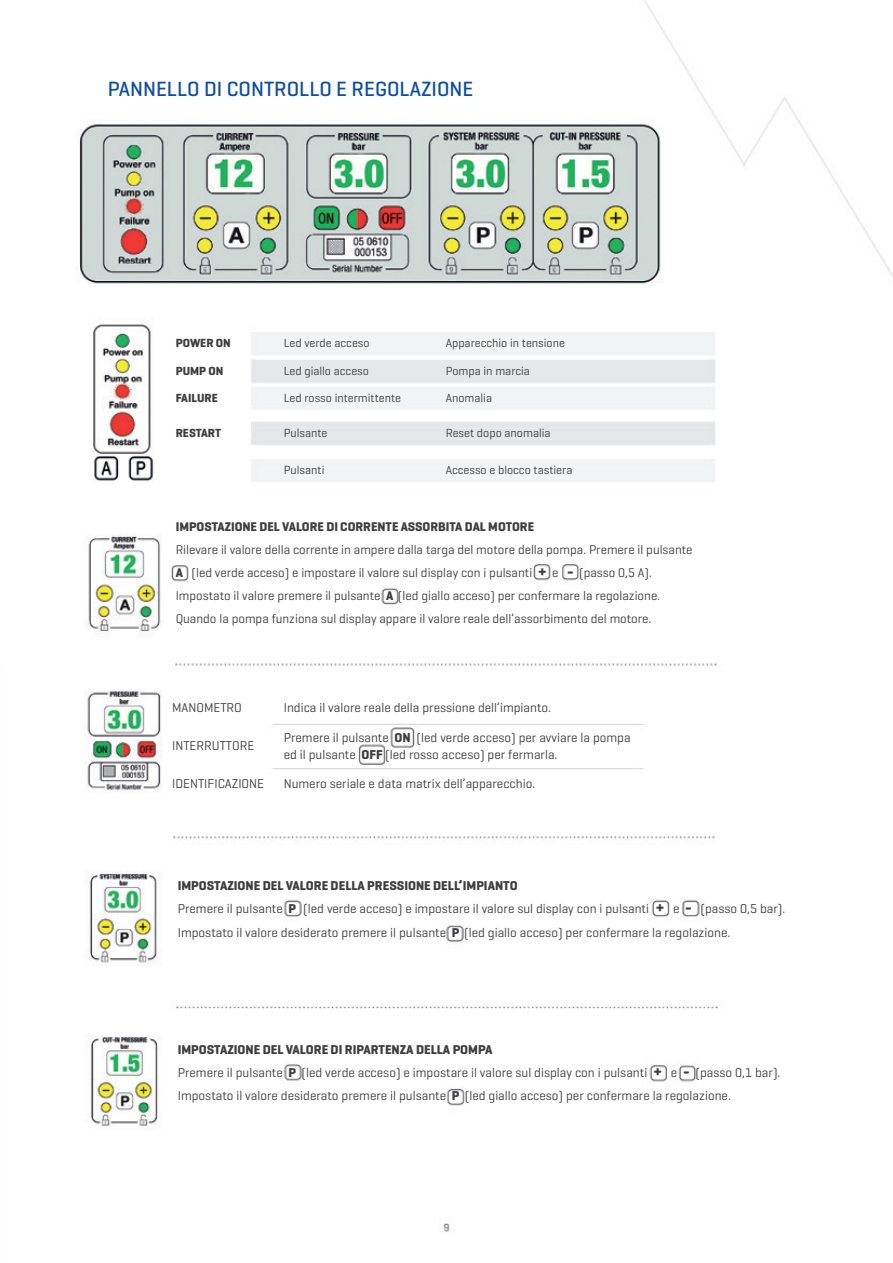
<style>
.page{position:relative;width:893px;height:1263px;background:#fff}
.page>*{position:absolute;margin:0;border:0;box-sizing:border-box;transform-origin:0 0}
.t1{font:500 21px "Geogrotesque";color:#0d4da1}
.t2{font:13.05px/23.4px "Geogrotesque";color:#3e3e3f}
.t3{font:12.9px/23.1px "Geogrotesque";color:#3e3e3f}
.t4{font:700 12.9px "Geogrotesque";color:#3e3e3f}
.t5{font:12px "Geogrotesque";color:#3e3e3f}
.t6{font:700 12px "Geogrotesque";color:#3e3e3f}
.s1{font-weight:700}
.s2{font-weight:700;font-size:15.45px}
.s3{font-weight:700;font-size:15.6px}
</style>
<div class="page">
<img style="left:77px;top:0;width:816px;height:1232px">
<h1 class="t1" style="left:108px;top:76px;width:367px">PANNELLO DI CONTROLLO E REGOLAZIONE</h1>
<p class="t6" style="left:176px;top:336px;width:56px">POWER ON</p>
<p class="t5" style="left:284px;top:336px;width:87px">Led verde acceso</p>
<p class="t5" style="left:446px;top:336px;width:121px">Apparecchio in tensione</p>
<p class="t6" style="left:176px;top:363px;width:49px">PUMP ON</p>
<p class="t5" style="left:284px;top:363px;width:87px">Led giallo acceso</p>
<p class="t5" style="left:446px;top:363px;width:86px">Pompa in marcia</p>
<p class="t6" style="left:176px;top:390px;width:44px">FAILURE</p>
<p class="t5" style="left:284px;top:390px;width:119px">Led rosso intermittente</p>
<p class="t5" style="left:446px;top:390px;width:48px">Anomalia</p>
<p class="t6" style="left:176px;top:425px;width:47px">RESTART</p>
<p class="t5" style="left:284px;top:425px;width:45px">Pulsante</p>
<p class="t5" style="left:446px;top:425px;width:106px">Reset dopo anomalia</p>
<p class="t5" style="left:284px;top:463px;width:42px">Pulsanti</p>
<p class="t5" style="left:446px;top:463px;width:128px">Accesso e blocco tastiera</p>
<p class="t4" style="left:176px;top:518px;width:360px">IMPOSTAZIONE DEL VALORE DI CORRENTE ASSORBITA DAL MOTORE</p>
<p class="t3" style="left:176px;top:537px;width:518px">Rilevare il valore della corrente in ampere dalla targa del motore della pompa. Premere il pulsante <span class="s1">A</span> (led verde acceso) e impostare il valore sul display con i pulsanti <span class="s2">+</span> e <span class="s2">-</span> (passo 0,5 A).<br>Impostato il valore premere il pulsante <span class="s1">A</span> (led giallo acceso) per confermare la regolazione.<br>Quando la pompa funziona sul display appare il valore reale dell’assorbimento del motore.</p>
<p class="t2" style="left:172px;top:695px;width:71px">MANOMETRO</p>
<p class="t2" style="left:284px;top:695px;width:269px">Indica il valore reale della pressione dell’impianto.</p>
<p class="t2" style="left:172px;top:734px;width:84px">INTERRUTTORE</p>
<p class="t2" style="left:172px;top:771px;width:94px">IDENTIFICAZIONE</p>
<p class="t2" style="left:284px;top:728px;width:348px;line-height:17.7px">Premere il pulsante <span class="s1">ON</span> (led verde acceso) per avviare la pompa ed il pulsante <span class="s1">OFF</span> (led rosso acceso) per fermarla.</p>
<p class="t2" style="left:284px;top:771px;width:253px">Numero seriale e data matrix dell’apparecchio.</p>
<p class="t2" style="left:178px;top:873px;width:609px"><span class="s1">IMPOSTAZIONE DEL VALORE DELLA PRESSIONE DELL’IMPIANTO<br></span>Premere il pulsante <span class="s1">P</span> (led verde acceso) e impostare il valore sul display con i pulsanti <span class="s3">+</span> e <span class="s3">-</span> (passo 0,5 bar).<br>Impostato il valore desiderato premere il pulsante <span class="s1">P</span> (led giallo acceso) per confermare la regolazione.</p>
<p class="t2" style="left:178px;top:1037px;width:604px"><span class="s1">IMPOSTAZIONE DEL VALORE DI RIPARTENZA DELLA POMPA<br></span>Premere il pulsante <span class="s1">P</span> (led verde acceso) e impostare il valore sul display con i pulsanti <span class="s3">+</span> e <span class="s3">-</span> (passo 0,1 bar).<br>Impostato il valore desiderato premere il pulsante <span class="s1">P</span> (led giallo acceso) per confermare la regolazione.</p>
</div>
